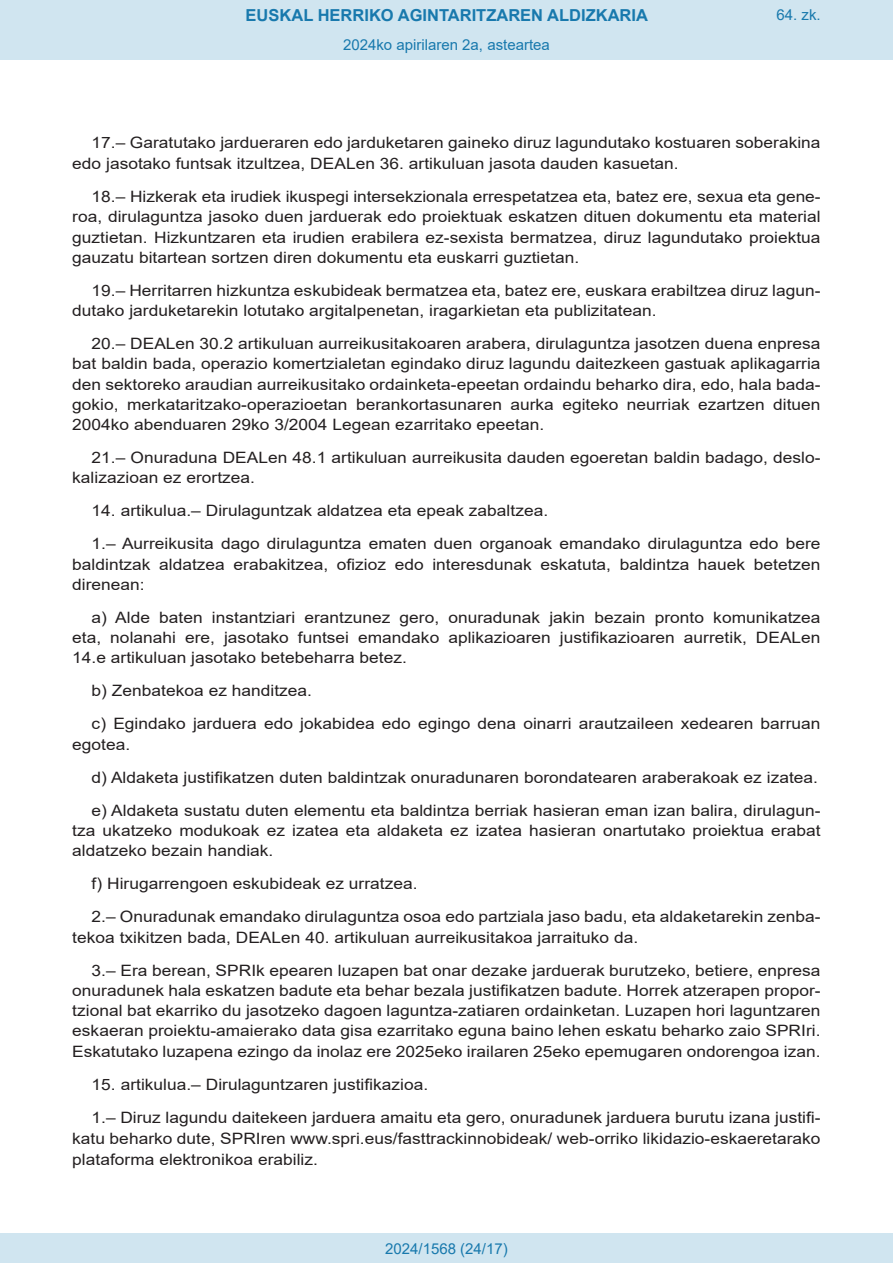
<style>
.page{position:relative;width:893px;height:1263px;background:#fff}
.page>*{position:absolute;margin:0;border:0;box-sizing:border-box;transform-origin:0 0}
.t1{font:700 16.5px "Arial";color:#1879ad}
.BOPVDetalle{font:15.6px/20.2px "Arial";color:#231f20;text-align:justify;scale:1.11 1}
.Paginacion_Centro{font:15px "Arial";color:#1879ad}
</style>
<div class="page">
<div style="left:0;top:0;width:893px;height:60px;background:#d0e5f0"></div>
<div style="left:0;top:1233px;width:893px;height:30px;background:#d0e5f0"></div>
<p class="t1" style="left:246px;top:3px;width:404px">EUSKAL HERRIKO AGINTARITZAREN ALDIZKARIA</p>
<p class="Paginacion_Centro" style="left:343px;top:35px;width:208px">2024ko apirilaren 2a, asteartea</p>
<p class="Paginacion_Centro" style="left:776px;top:5px;width:46px">64. zk.</p>
<p class="BOPVDetalle" style="left:72px;top:132px;width:676px;line-height:21px;text-indent:19px">17.– Garatutako jardueraren edo jarduketaren gaineko diruz lagundutako kostuaren soberakina edo jasotako funtsak itzultzea, DEALen 36. artikuluan jasota dauden kasuetan.</p>
<p class="BOPVDetalle" style="left:72px;top:186px;width:676px;text-indent:19px">18.– Hizkerak eta irudiek ikuspegi intersekzionala errespetatzea eta, batez ere, sexua eta gene&shy;roa, dirulaguntza jasoko duen jarduerak edo proiektuak eskatzen dituen dokumentu eta material guztietan. Hizkuntzaren eta irudien erabilera ez-sexista bermatzea, diruz lagundutako proiektua gauzatu bitartean sortzen diren dokumentu eta euskarri guztietan.</p>
<p class="BOPVDetalle" style="left:72px;top:280px;width:676px;text-indent:19px">19.– Herritarren hizkuntza eskubideak bermatzea eta, batez ere, euskara erabiltzea diruz lagun&shy;dutako jarduketarekin lotutako argitalpenetan, iragarkietan eta publizitatean.</p>
<p class="BOPVDetalle" style="left:72px;top:333px;width:676px;text-indent:19px">20.– DEALen 30.2 artikuluan aurreikusitakoaren arabera, dirulaguntza jasotzen duena enpresa bat baldin bada, operazio komertzialetan egindako diruz lagundu daitezkeen gastuak aplikagarria den sektoreko araudian aurreikusitako ordainketa-epeetan ordaindu beharko dira, edo, hala bada&shy;gokio, merkataritzako-operazioetan berankortasunaren aurka egiteko neurriak ezartzen dituen 2004ko abenduaren 29ko 3/2004 Legean ezarritako epeetan.</p>
<p class="BOPVDetalle" style="left:72px;top:447px;width:676px;text-indent:19px">21.– Onuraduna DEALen 48.1 artikuluan aurreikusita dauden egoeretan baldin badago, deslo&shy;kalizazioan ez erortzea.</p>
<p class="BOPVDetalle" style="left:92px;top:501px;width:413px">14. artikulua.– Dirulaguntzak aldatzea eta epeak zabaltzea.</p>
<p class="BOPVDetalle" style="left:72px;top:534px;width:676px;text-indent:19px">1.– Aurreikusita dago dirulaguntza ematen duen organoak emandako dirulaguntza edo bere baldintzak aldatzea erabakitzea, ofizioz edo interesdunak eskatuta, baldintza hauek betetzen direnean:</p>
<p class="BOPVDetalle" style="left:72px;top:607px;width:676px;text-indent:19px">a) Alde baten instantziari erantzunez gero, onuradunak jakin bezain pronto komunikatzea eta, nolanahi ere, jasotako funtsei emandako aplikazioaren justifikazioaren aurretik, DEALen 14.e artikuluan jasotako betebeharra betez.</p>
<p class="BOPVDetalle" style="left:92px;top:681px;width:200px">b) Zenbatekoa ez handitzea.</p>
<p class="BOPVDetalle" style="left:72px;top:714px;width:676px;text-indent:19px">c) Egindako jarduera edo jokabidea edo egingo dena oinarri arautzaileen xedearen barruan egotea.</p>
<p class="BOPVDetalle" style="left:92px;top:767px;width:656px">d) Aldaketa justifikatzen duten baldintzak onuradunaren borondatearen araberakoak ez izatea.</p>
<p class="BOPVDetalle" style="left:72px;top:800px;width:676px;text-indent:19px">e) Aldaketa sustatu duten elementu eta baldintza berriak hasieran eman izan balira, dirulagun&shy;tza ukatzeko modukoak ez izatea eta aldaketa ez izatea hasieran onartutako proiektua erabat aldatzeko bezain handiak.</p>
<p class="BOPVDetalle" style="left:92px;top:873px;width:295px">f) Hirugarrengoen eskubideak ez urratzea.</p>
<p class="BOPVDetalle" style="left:72px;top:906px;width:676px;text-indent:19px">2.– Onuradunak emandako dirulaguntza osoa edo partziala jaso badu, eta aldaketarekin zenba&shy;tekoa txikitzen bada, DEALen 40. artikuluan aurreikusitakoa jarraituko da.</p>
<p class="BOPVDetalle" style="left:72px;top:960px;width:676px;text-indent:19px">3.– Era berean, SPRIk epearen luzapen bat onar dezake jarduerak burutzeko, betiere, enpresa onuradunek hala eskatzen badute eta behar bezala justifikatzen badute. Horrek atzerapen propor&shy;tzional bat ekarriko du jasotzeko dagoen laguntza-zatiaren ordainketan. Luzapen hori laguntzaren eskaeran proiektu-amaierako data gisa ezarritako eguna baino lehen eskatu beharko zaio SPRIri.<br>Eskatutako luzapena ezingo da inolaz ere 2025eko irailaren 25eko epemugaren ondorengoa izan.</p>
<p class="BOPVDetalle" style="left:92px;top:1074px;width:305px">15. artikulua.– Dirulaguntzaren justifikazioa.</p>
<p class="BOPVDetalle" style="left:72px;top:1107px;width:676px;line-height:21px;text-indent:19px">1.– Diruz lagundu daitekeen jarduera amaitu eta gero, onuradunek jarduera burutu izana justifi&shy;katu beharko dute, SPRIren www.spri.eus/fasttrackinnobideak/ web-orriko likidazio-eskaeretarako plataforma elektronikoa erabiliz.</p>
<p class="Paginacion_Centro" style="left:385px;top:1238px;width:124px">2024/1568 (24/17)</p>
</div>
